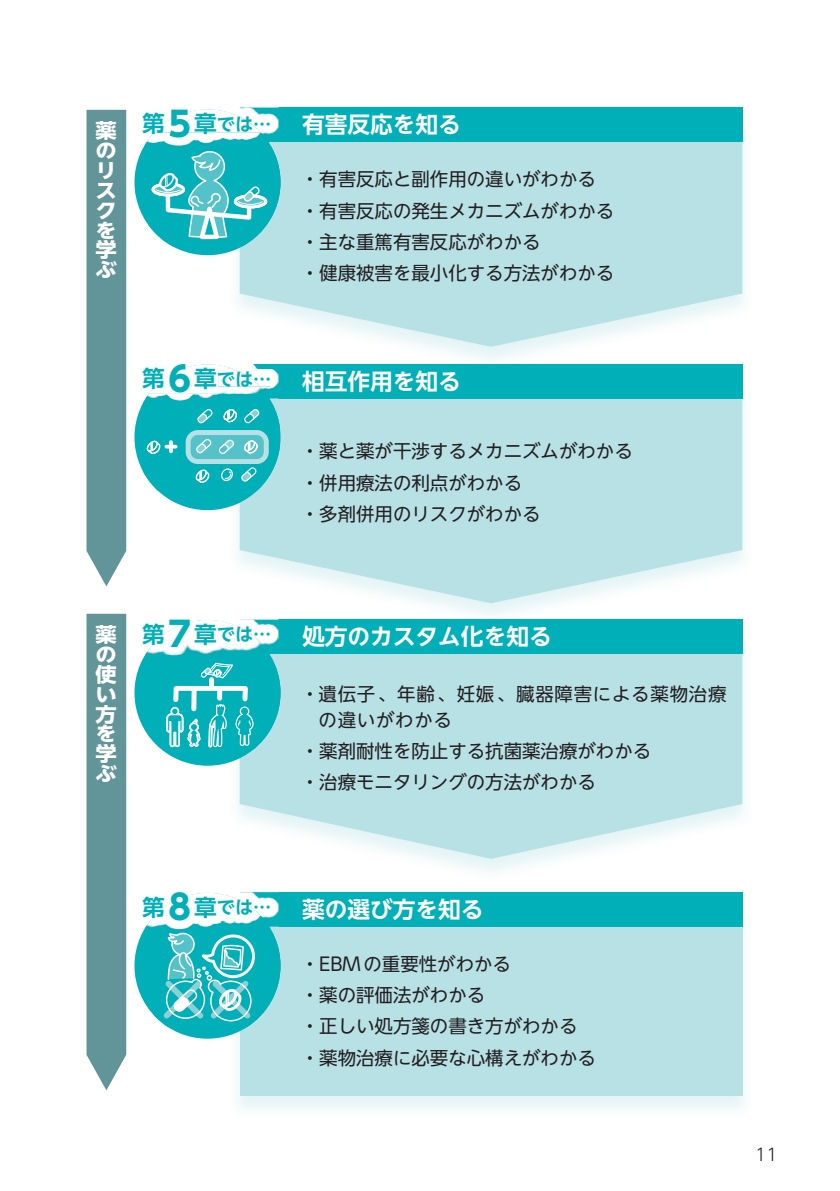
<style>
.page{position:relative;width:840px;height:1191px;background:#fff}
.page>*{position:absolute;margin:0;border:0;box-sizing:border-box;transform-origin:0 0}
.t1{font:22.6px "UD Shin Go NT Pr 6 N De Bold 90 pv RKSJ H";color:#fff}
.t2{font:19.8px/19.8px "UD Shin Go NT Pr 6 N Bold 90 pv RKSJ H";color:#fff;scale:1.07 1}
.t3{font:18.4px/31.2px "UD Shin Go NT Pr 6 N Reg 90 pv RKSJ H";color:#231f20}
.t4{font:18.4px/25.6px "UD Shin Go NT Pr 6 N Reg 90 pv RKSJ H";letter-spacing:.04em;color:#231f20}
.t5{font:18.2px "UD Shin Go NT Pr 6 N De Bold 90 pv RKSJ H";color:#00afb8}
.t6{font:17px "UD Shin Go NT Pr 6 N Light 90 pv RKSJ H";color:#231f20}
.s1{font-size:22.6px}
.s2{font-family:"UD Shin Go NT Pr 6 N Bold 90 pv RKSJ H";font-size:34px}
</style>
<div class="page">
<img style="left:228px;top:381px;width:516px;height:244px">
<svg style="left:239px;top:398px;width:503px;height:205px;background:#bfe4e8"></svg>
<div style="left:239px;top:364px;width:503px;height:34px;background:#00afb8"></div>
<div style="left:134px;top:364px;width:146px;height:146px;background:#00afb8;border-radius:50%"></div>
<svg style="left:143px;top:398px;width:137px;height:93px"></svg>
<img style="left:270px;top:369px;width:8px;height:20px">
<img style="left:149px;top:364px;width:121px;height:30px">
<img style="left:144px;top:394px;width:126px;height:7px">
<img style="left:260px;top:371px;width:10px;height:15px">
<img style="left:218px;top:371px;width:42px;height:15px">
<img style="left:228px;top:637px;width:516px;height:235px">
<svg style="left:239px;top:654px;width:503px;height:205px;background:#c0e4e8"></svg>
<div style="left:239px;top:620px;width:503px;height:34px;background:#00afb8"></div>
<div style="left:134px;top:620px;width:146px;height:145px;background:#00afb8;border-radius:50%"></div>
<img style="left:228px;top:611px;width:50px;height:9px">
<svg style="left:166px;top:654px;width:114px;height:96px"></svg>
<img style="left:270px;top:623px;width:8px;height:22px">
<img style="left:145px;top:620px;width:125px;height:35px">
<img style="left:166px;top:655px;width:104px;height:1px">
<img style="left:228px;top:909px;width:516px;height:201px">
<div style="left:239px;top:909px;width:503px;height:186px;background:#b8e1e6"></div>
<div style="left:239px;top:892px;width:503px;height:34px;background:#00afb8"></div>
<div style="left:134px;top:892px;width:146px;height:146px;background:#00afb8;border-radius:50%"></div>
<svg style="left:153px;top:926px;width:127px;height:101px"></svg>
<img style="left:260px;top:892px;width:18px;height:26px">
<div style="left:144px;top:892px;width:116px;height:37px;background:#fff"></div>
<img style="left:153px;top:915px;width:117px;height:14px">
<img style="left:228px;top:125px;width:516px;height:244px">
<img style="left:278px;top:364px;width:464px;height:5px">
<img style="left:228px;top:355px;width:50px;height:14px">
<svg style="left:228px;top:367px;width:11px;height:5px"></svg>
<svg style="left:239px;top:142px;width:503px;height:205px;background:#c0e4e8"></svg>
<div style="left:239px;top:108px;width:503px;height:34px;background:#00afb8"></div>
<div style="left:134px;top:109px;width:146px;height:146px;background:#00afb8;border-radius:50%"></div>
<img style="left:239px;top:107px;width:39px;height:1px">
<svg style="left:148px;top:142px;width:132px;height:105px"></svg>
<img style="left:239px;top:108px;width:39px;height:26px">
<img style="left:144px;top:109px;width:122px;height:37px">
<img style="left:148px;top:133px;width:122px;height:13px">
<svg style="left:86px;top:110px;width:40px;height:476px;background:#6e9da2"></svg>
<svg style="left:86px;top:614px;width:40px;height:476px;background:#6e9da2"></svg>
<p class="t2" style="left:95px;top:123px;width:21px">薬のリスクを学ぶ</p>
<p class="t5" style="left:142px;top:117px;width:131px"><span class="s1">第</span><span class="s2">5</span><span class="s1">章</span>では…</p>
<p class="t1" style="left:302px;top:116px;width:160px">有害反応を知る</p>
<p class="t3" style="left:300px;top:166px;width:315px">・有害反応と副作用の違いがわかる・有害反応の発生メカニズムがわかる・主な重篤有害反応がわかる<br>・健康被害を最小化する方法がわかる</p>
<p class="t5" style="left:142px;top:372px;width:131px"><span class="s1">第</span><span class="s2">6</span><span class="s1">章</span>では…</p>
<p class="t1" style="left:302px;top:373px;width:160px">相互作用を知る</p>
<p class="t3" style="left:300px;top:438px;width:333px">・薬と薬が干渉するメカニズムがわかる・併用療法の利点がわかる<br>・多剤併用のリスクがわかる</p>
<p class="t2" style="left:95px;top:627px;width:21px;text-align:justify">薬の使い方を学ぶ</p>
<p class="t5" style="left:142px;top:627px;width:131px"><span class="s1">第</span><span class="s2">7</span><span class="s1">章</span>では…</p>
<p class="t1" style="left:302px;top:628px;width:251px">処方のカスタム化を知る</p>
<p class="t4" style="left:318px;top:684px;width:409px;text-indent:-18px">・ 遺伝子、年齢、妊娠、臓器障害による薬物治療の違いがわかる</p>
<p class="t3" style="left:300px;top:738px;width:352px">・薬剤耐性を防止する抗菌薬治療がわかる・治療モニタリングの方法がわかる</p>
<p class="t5" style="left:142px;top:900px;width:131px"><span class="s1">第</span><span class="s2">8</span><span class="s1">章</span>では…</p>
<p class="t1" style="left:302px;top:901px;width:183px">薬の選び方を知る</p>
<p class="t3" style="left:300px;top:951px;width:296px">・EBMの重要性がわかる<br>・薬の評価法がわかる<br>・正しい処方箋の書き方がわかる・薬物治療に必要な心構えがわかる</p>
<p class="t6" style="left:754px;top:1147px;width:24px">11</p>
</div>
